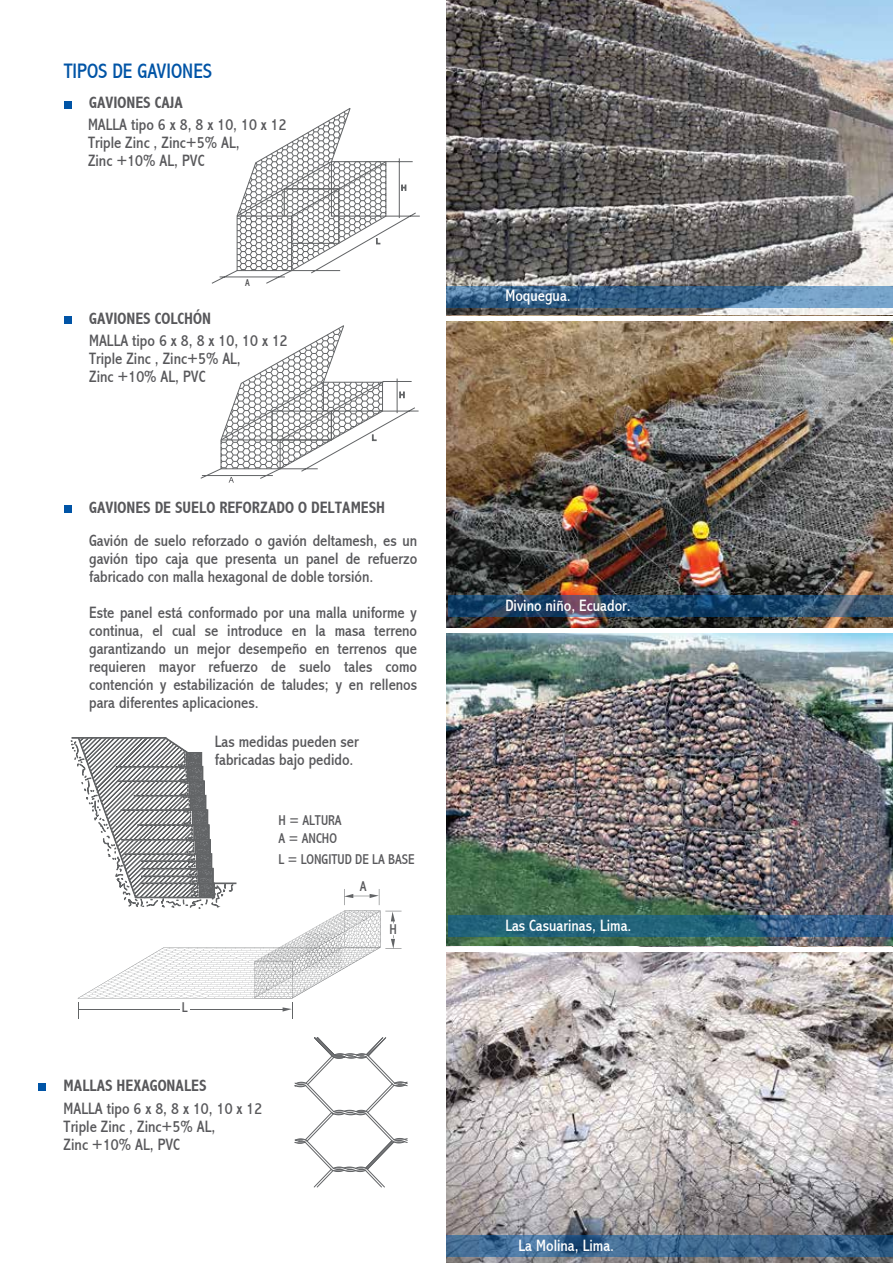
<style>
.page{position:relative;width:893px;height:1263px;background:#fff}
.page>*{position:absolute;margin:0;border:0;box-sizing:border-box;transform-origin:0 0}
.t1{font:condensed 21px "Abadi";color:#0054a6}
.t2{font:condensed 16.5px/18px "Abadi";color:#58585b}
.t3{font:700 condensed 16.5px "Abadi";color:#58585b}
.t4{font:condensed 16.5px "Abadi";color:#fff}
.t5{font:condensed 14.25px/18px "Abadi";color:#58585b}
.t6{font:condensed 10.05px "Abadi";color:#4f4f51}
</style>
<div class="page">
<svg style="left:294px;top:1037px;width:114px;height:151px"></svg>
<div style="left:39px;top:1083px;width:7px;height:8px;background:#0054a6"></div>
<img style="left:446px;top:633px;width:447px;height:630px">
<svg style="left:446px;top:1235px;width:447px;height:22px;background:#3b668f"></svg>
<svg style="left:70px;top:737px;width:331px;height:281px"></svg>
<svg style="left:200px;top:325px;width:219px;height:158px"></svg>
<div style="left:64px;top:101px;width:8px;height:8px;background:#0054a6"></div>
<div style="left:64px;top:317px;width:8px;height:7px;background:#0054a6"></div>
<svg style="left:211px;top:108px;width:209px;height:176px"></svg>
<div style="left:64px;top:505px;width:8px;height:8px;background:#0054a6"></div>
<img style="left:446px;top:0;width:447px;height:314px">
<img style="left:446px;top:321px;width:447px;height:307px">
<hr style="left:425px;top:947px;width:468px;height:4px;background:#fff">
<svg style="left:446px;top:286px;width:447px;height:21px;background:#48739a"></svg>
<svg style="left:448px;top:595px;width:445px;height:22px;background:#26496c"></svg>
<svg style="left:448px;top:916px;width:445px;height:21px;background:#27617f"></svg>
<p class="t1" style="left:64px;top:59px;width:150px">TIPOS DE GAVIONES</p>
<p class="t3" style="left:89px;top:93px;width:95px">GAVIONES CAJA</p>
<p class="t2" style="left:88px;top:116px;width:200px">MALLA tipo 6 x 8, 8 x 10, 10 x 12<br>Triple Zinc , Zinc+5% AL,<br>Zinc +10% AL, PVC</p>
<p class="t3" style="left:89px;top:309px;width:123px">GAVIONES COLCHÓN</p>
<p class="t6" style="left:245px;top:277px;width:6px">A</p>
<p class="t2" style="left:89px;top:332px;width:200px">MALLA tipo 6 x 8, 8 x 10, 10 x 12<br>Triple Zinc , Zinc+5% AL,<br>Zinc +10% AL, PVC</p>
<p class="t3" style="left:89px;top:498px;width:298px">GAVIONES DE SUELO REFORZADO O DELTAMESH</p>
<p class="t2" style="left:89px;top:531px;width:330px;text-align:justify">Gavión de suelo reforzado o gavión deltamesh, es un gavión tipo caja que presenta un panel de refuerzo fabricado con malla hexagonal de doble torsión.</p>
<p class="t2" style="left:89px;top:603px;width:330px;text-align:justify">Este panel está conformado por una malla uniforme y continua, el cual se introduce en la masa terreno garantizando un mejor desempeño en terrenos que requieren mayor refuerzo de suelo tales como contención y estabilización de taludes; y en rellenos para diferentes aplicaciones.</p>
<p class="t2" style="left:215px;top:733px;width:145px">Las medidas pueden ser fabricadas bajo pedido.</p>
<p class="t5" style="left:279px;top:812px;width:65px">H = ALTURA<br>A = ANCHO</p>
<p class="t5" style="left:360px;top:845px;width:56px;line-height:27.5px;text-indent:-81px">L = LONGITUD DE LA BASE<br>A</p>
<p class="t5" style="left:389px;top:920px;width:9px">H</p>
<p class="t5" style="left:182px;top:999px;width:7px">L</p>
<p class="t3" style="left:64px;top:1075px;width:144px">MALLAS HEXAGONALES</p>
<p class="t2" style="left:64px;top:1099px;width:200px">MALLA tipo 6 x 8, 8 x 10, 10 x 12<br>Triple Zinc , Zinc+5% AL,<br>Zinc +10% AL, PVC</p>
<p class="t4" style="left:505px;top:286px;width:67px">Moquegua.</p>
<p class="t4" style="left:505px;top:596px;width:127px">Divino niño, Ecuador.</p>
<p class="t4" style="left:505px;top:916px;width:128px">Las Casuarinas, Lima.</p>
<p class="t4" style="left:519px;top:1236px;width:97px">La Molina, Lima.</p>
</div>
